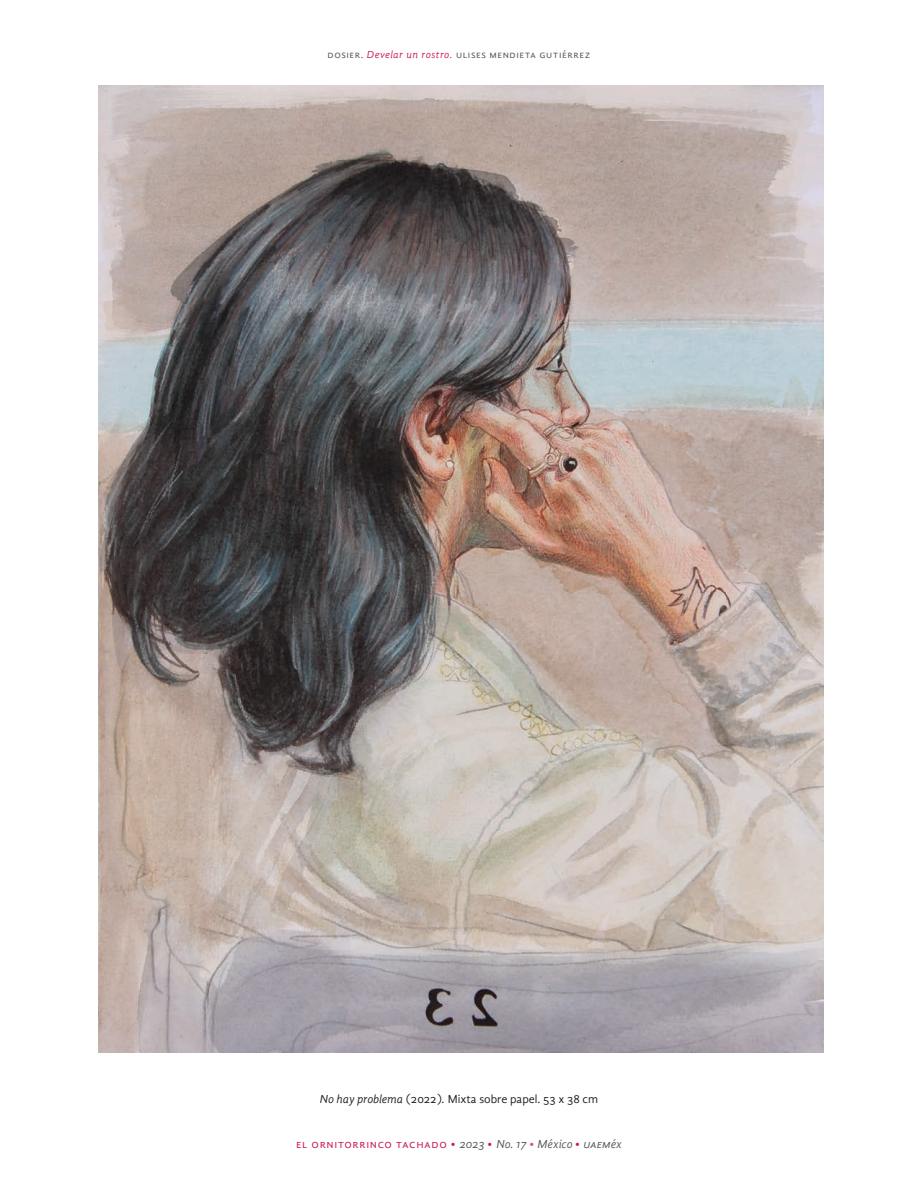
<style>
.page{position:relative;width:918px;height:1188px;background:#fff}
.page>*{position:absolute;margin:0;border:0;box-sizing:border-box;transform-origin:0 0}
.t1{font:12px "Gandhi Sans";letter-spacing:.05em;color:#ca1b4e}
.t2{font:12px "Gandhi Sans";color:#231f20}
.t3{font:10.5px "Gandhi Sans";letter-spacing:.05em;color:#57585a}
.s1{font-style:italic;color:#ca1b4e}
.s2{font-style:italic}
.s3{font-style:italic;color:#57585a}
.s4{color:#d35466}
</style>
<div class="page">
<img style="left:98px;top:86px;width:726px;height:967px">
<p class="t3" style="left:328px;top:48px;width:264px">Dosier. <span class="s1">Develar un rostro.</span> Ulises Mendieta Gutiérrez</p>
<p class="t2" style="left:320px;top:1092px;width:280px"><span class="s2">No hay problema</span> (2022)<span class="s2">.</span> Mixta sobre papel. 53 x 38 cm</p>
<p class="t1" style="left:296px;top:1137px;width:327px">el ornitorrinco tachad o • <span class="s3">2023</span> • <span class="s3">No. 17</span> <span class="s4">•</span> <span class="s3">México</span> • <span class="s3">uaeméx</span></p>
</div>
